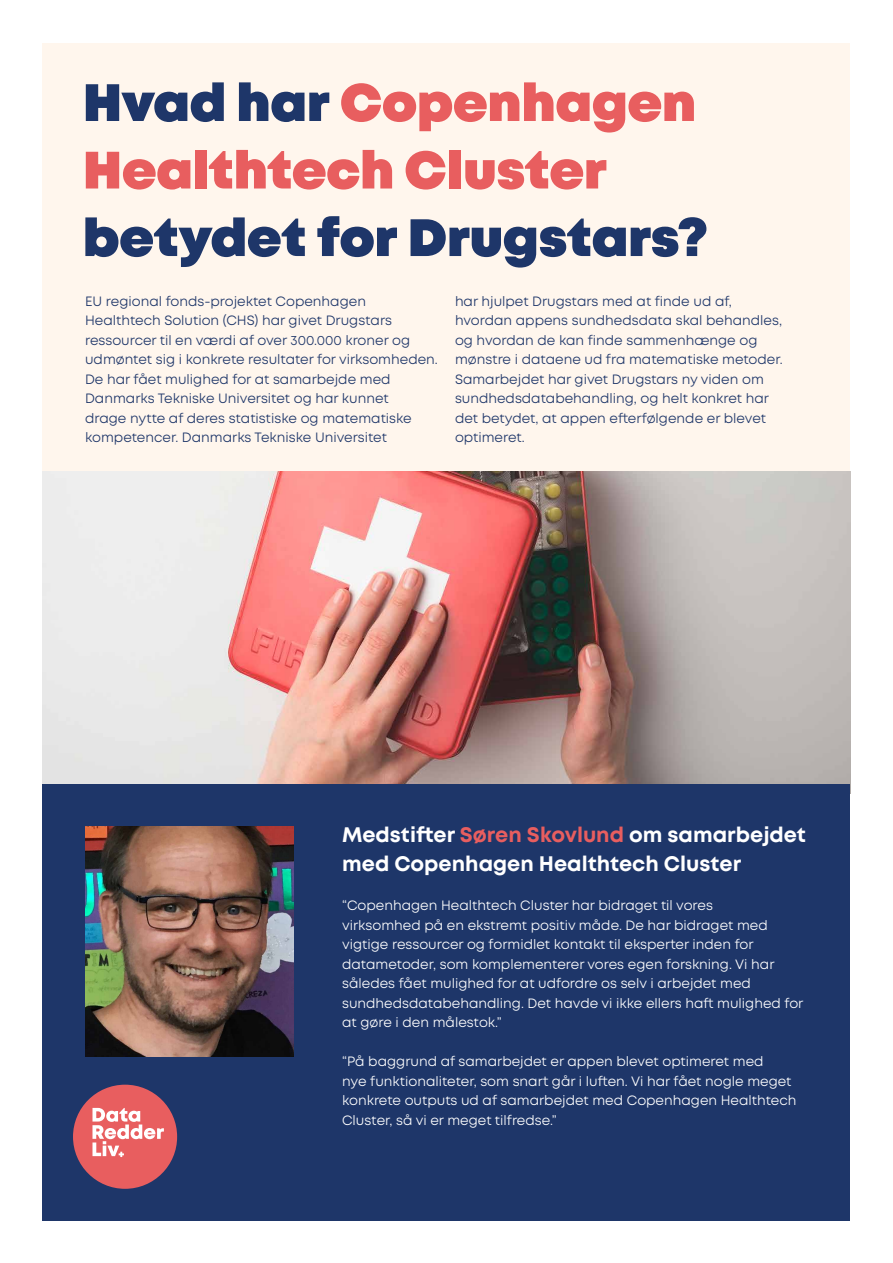
<style>
.page{position:relative;width:893px;height:1263px;background:#fff}
.page>*{position:absolute;margin:0;border:0;box-sizing:border-box;transform-origin:0 0}
.t1{font:900 52.5px/67.5px "Mont";letter-spacing:-.005em;color:#e85e5f}
.t2{font:900 52.5px "Mont";letter-spacing:-.005em;color:#1e3669}
.t3{font:700 21px/29.2px "Mont";color:#fff}
.t4{font:13.5px/19.5px "Mont";color:#1e3669}
.t5{font:13.5px/19.5px "Mont";color:#fff}
.s1{color:#1e3669}
.s2{color:#e85e5f}
</style>
<div class="page">
<div style="left:43px;top:43px;width:807px;height:1177px;background:#fff6ed"></div>
<img style="left:43px;top:472px;width:807px;height:312px">
<div style="left:43px;top:784px;width:807px;height:436px;background:#1e3669"></div>
<img style="left:85px;top:826px;width:208px;height:231px">
<div style="left:73px;top:1085px;width:104px;height:104px;background:#e85e5f;border-radius:50%"></div>
<svg style="left:92px;top:1108px;width:72px;height:49px"></svg>
<h1 class="t1" style="left:83px;top:71px;width:615px"><span class="s1">Hvad har</span> Copenhagen<br>Healthtech Cluster</h1>
<h1 class="t2" style="left:83px;top:203px;width:626px">betydet for Drugstars?</h1>
<p class="t4" style="left:85px;top:291px;width:354px">EU regional fonds-projektet Copenhagen Healthtech Solution (CHS) har givet Drugstars ressourcer til en værdi af over 300.000 kroner og udmøntet sig i konkrete resultater for virksomheden.<br>De har fået mulighed for at samarbejde med Danmarks Tekniske Universitet og har kunnet<br>drage nytte af deres statistiske og matematiske kompetencer. Danmarks Tekniske Universitet</p>
<p class="t4" style="left:455px;top:291px;width:329px">har hjulpet Drugstars med at finde ud af, hvordan appens sundhedsdata skal behandles, og hvordan de kan finde sammenhænge og mønstre i dataene ud fra matematiske metoder.<br>Samarbejdet har givet Drugstars ny viden om sundhedsdatabehandling, og helt konkret har det betydet, at appen efterfølgende er blevet optimeret.</p>
<h2 class="t3" style="left:342px;top:820px;width:465px">Medstifter <span class="s2">Søren Skovlund</span> om samarbejdet med Copenhagen Healthtech Cluster</h2>
<p class="t5" style="left:342px;top:896px;width:463px">“Copenhagen Healthtech Cluster har bidraget til vores<br>virksomhed på en ekstremt positiv måde. De har bidraget med vigtige ressourcer og formidlet kontakt til eksperter inden for datametoder, som komplementerer vores egen forskning. Vi har således fået mulighed for at udfordre os selv i arbejdet med sundhedsdatabehandling. Det havde vi ikke ellers haft mulighed for at gøre i den målestok.”</p>
<p class="t5" style="left:342px;top:1052px;width:456px">“På baggrund af samarbejdet er appen blevet optimeret med<br>nye funktionaliteter, som snart går i luften. Vi har fået nogle meget konkrete outputs ud af samarbejdet med Copenhagen Healthtech Cluster, så vi er meget tilfredse.”</p>
</div>
